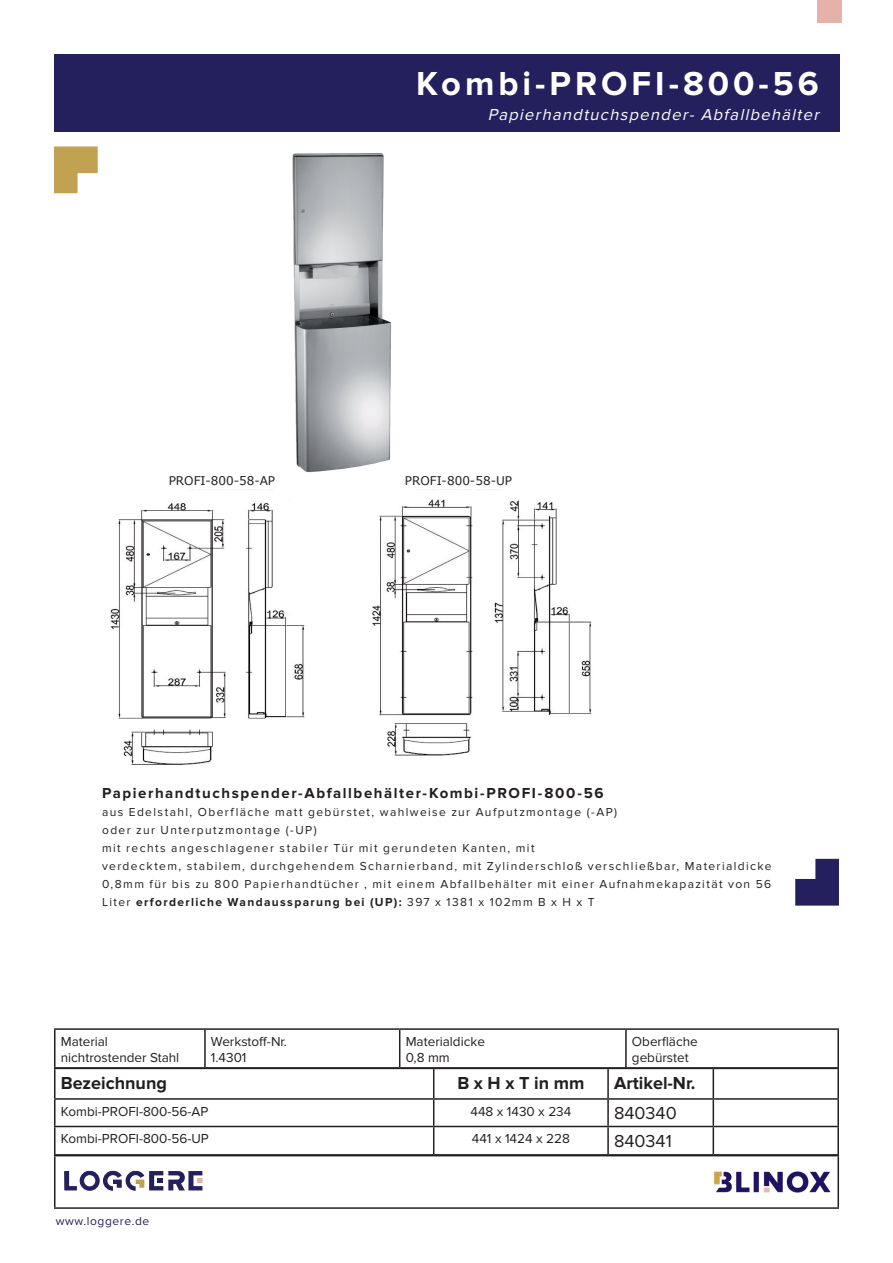
<style>
.page{position:relative;width:893px;height:1263px;background:#fff}
.page>*{position:absolute;margin:0;border:0;box-sizing:border-box;transform-origin:0 0}
.t1{font:700 34.5px "Proxima Nova";letter-spacing:.115em;color:#fff}
.t2{font:700 18px "Proxima Nova";color:#231f20}
.t3{font:18px "Proxima Nova";color:#231f20}
.t4{font:italic 16.5px "Proxima Nova";color:#fff}
.t5{font:700 15px "Proxima Nova";letter-spacing:.105em;color:#231f20}
.t6{font:13.5px/16.2px "Proxima Nova";color:#231f20}
.t7{font:12px/18px "Proxima Nova";letter-spacing:.115em;color:#231f20}
.t8{font:12px "Verdana";color:#231f20}
.t9{font:12px "Proxima Nova";letter-spacing:.05em;color:#24205e}
.s1{font-weight:700}
</style>
<div class="page">
<img style="left:110px;top:153px;width:482px;height:612px">
<div style="left:54px;top:54px;width:785px;height:77px;background:#24205e"></div>
<hr style="left:54px;top:1155px;width:785px;height:1px;background:#231f20">
<hr style="left:54px;top:1156px;width:2px;height:51px;background:#231f20">
<hr style="left:54px;top:1207px;width:785px;height:2px;background:#231f20">
<svg style="left:795px;top:859px;width:44px;height:47px"></svg>
<svg style="left:54px;top:146px;width:44px;height:47px"></svg>
<svg style="left:64px;top:1171px;width:139px;height:20px"></svg>
<img style="left:703px;top:1136px;width:136px;height:73px">
<hr style="left:54px;top:1028px;width:151px;height:2px;background:#231f20">
<hr style="left:54px;top:1030px;width:2px;height:37px;background:#231f20">
<hr style="left:205px;top:1028px;width:195px;height:2px;background:#231f20">
<hr style="left:204px;top:1030px;width:2px;height:37px;background:#231f20">
<hr style="left:400px;top:1028px;width:226px;height:2px;background:#231f20">
<hr style="left:399px;top:1030px;width:1px;height:37px;background:#231f20">
<hr style="left:626px;top:1028px;width:213px;height:2px;background:#231f20">
<hr style="left:625px;top:1030px;width:2px;height:37px;background:#231f20">
<hr style="left:837px;top:1030px;width:2px;height:37px;background:#231f20">
<hr style="left:54px;top:1067px;width:151px;height:2px;background:#231f20">
<hr style="left:205px;top:1067px;width:195px;height:2px;background:#231f20">
<hr style="left:400px;top:1067px;width:226px;height:2px;background:#231f20">
<hr style="left:626px;top:1067px;width:213px;height:2px;background:#231f20">
<hr style="left:54px;top:1069px;width:2px;height:29px;background:#231f20">
<hr style="left:607px;top:1069px;width:2px;height:29px;background:#231f20">
<hr style="left:837px;top:1069px;width:2px;height:29px;background:#231f20">
<hr style="left:54px;top:1098px;width:380px;height:2px;background:#231f20">
<hr style="left:54px;top:1100px;width:2px;height:26px;background:#231f20">
<hr style="left:434px;top:1098px;width:174px;height:2px;background:#231f20">
<hr style="left:608px;top:1098px;width:105px;height:2px;background:#231f20">
<hr style="left:607px;top:1100px;width:2px;height:26px;background:#231f20">
<hr style="left:713px;top:1098px;width:126px;height:2px;background:#231f20">
<hr style="left:837px;top:1100px;width:2px;height:26px;background:#231f20">
<hr style="left:54px;top:1126px;width:380px;height:1px;background:#231f20">
<hr style="left:54px;top:1127px;width:2px;height:27px;background:#231f20">
<hr style="left:434px;top:1126px;width:174px;height:1px;background:#231f20">
<svg style="left:433px;top:1069px;width:1px;height:85px"></svg>
<hr style="left:608px;top:1126px;width:105px;height:1px;background:#231f20">
<hr style="left:607px;top:1127px;width:2px;height:27px;background:#231f20">
<hr style="left:713px;top:1126px;width:126px;height:1px;background:#231f20">
<svg style="left:713px;top:1069px;width:1px;height:85px"></svg>
<hr style="left:837px;top:1127px;width:2px;height:27px;background:#231f20">
<hr style="left:54px;top:1154px;width:380px;height:1px;background:#231f20">
<hr style="left:434px;top:1154px;width:174px;height:1px;background:#231f20">
<hr style="left:608px;top:1154px;width:105px;height:1px;background:#231f20">
<hr style="left:713px;top:1154px;width:126px;height:1px;background:#231f20">
<div style="left:817px;top:0;width:25px;height:22px;background:#e4b2a8"></div>
<div style="left:169px;top:476px;width:116px;height:13px;background:#fff"></div>
<div style="left:405px;top:476px;width:116px;height:13px;background:#fff"></div>
<p class="t1" style="left:416px;top:63px;width:404px">Kombi-PROFI-800-56</p>
<p class="t4" style="left:488px;top:105px;width:337px">Papierhandtuchspender- Abfallbehälter</p>
<p class="t8" style="left:169px;top:473px;width:108px">PROFI-800-58-AP</p>
<p class="t8" style="left:405px;top:473px;width:109px">PROFI-800-58-UP</p>
<p class="t5" style="left:102px;top:784px;width:503px">Papierhandtuchspender-Abfallbehälter-Kombi-PROFI-800-56</p>
<p class="t7" style="left:102px;top:803px;width:671px">aus Edelstahl, Oberfläche matt gebürstet, wahlweise zur Aufputzmontage (-AP)<br>oder zur Unterputzmontage (-UP)<br>mit rechts angeschlagener stabiler Tür mit gerundeten Kanten, mit<br>verdecktem, stabilem, durchgehendem Scharnierband, mit Zylinderschloß verschließbar, Materialdicke 0,8mm für bis zu 800 Papierhandtücher , mit einem Abfallbehälter mit einer Aufnahmekapazität von 56<br>Liter <span class="s1">erforderliche Wandaussparung bei (UP):</span> 397 x 1381 x 102mm B x H x T</p>
<p class="t6" style="left:61px;top:1033px;width:120px">Material nichtrostender Stahl</p>
<p class="t6" style="left:211px;top:1033px;width:78px">Werkstoff-Nr.<br>1.4301</p>
<p class="t6" style="left:406px;top:1033px;width:81px">Materialdicke<br>0,8 mm</p>
<p class="t6" style="left:632px;top:1033px;width:67px">Oberfläche gebürstet</p>
<p class="t2" style="left:61px;top:1072px;width:108px">Bezeichnung</p>
<p class="t2" style="left:457px;top:1072px;width:129px">B x H x T in mm</p>
<p class="t2" style="left:614px;top:1072px;width:83px">Artikel-Nr.</p>
<p class="t6" style="left:61px;top:1103px;width:149px">Kombi-PROFI-800-56-AP</p>
<p class="t6" style="left:470px;top:1103px;width:102px">448 x 1430 x 234</p>
<p class="t3" style="left:614px;top:1103px;width:64px">840340</p>
<p class="t6" style="left:61px;top:1131px;width:150px">Kombi-PROFI-800-56-UP</p>
<p class="t6" style="left:472px;top:1131px;width:99px">441 x 1424 x 228</p>
<p class="t3" style="left:614px;top:1130px;width:59px">840341</p>
<p class="t9" style="left:56px;top:1214px;width:95px">www.loggere.de</p>
</div>
